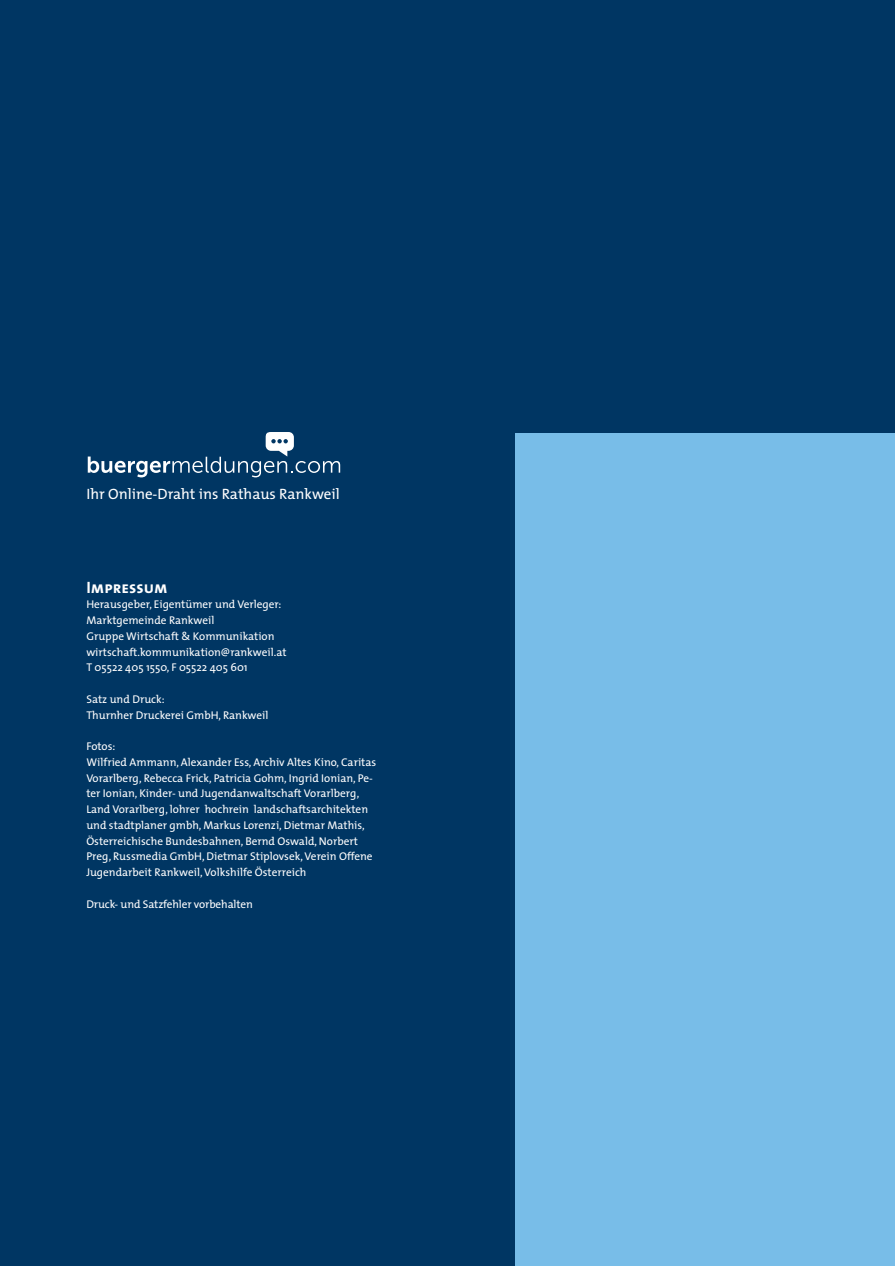
<style>
.page{position:relative;width:896px;height:1266px;background:#fff}
.page>*{position:absolute;margin:0;border:0;box-sizing:border-box;transform-origin:0 0}
.t1{font:16.5px "The Mix Bold Caps";color:#fff}
.t2{font:15px "The Mix";color:#fff}
.t3{font:11.25px/15.8px "The Mix";color:#fff}
</style>
<div class="page">
<div style="left:0;top:0;width:894px;height:1265px;background:#003663"></div>
<div style="left:515px;top:432px;width:379px;height:833px;background:#78bde8"></div>
<svg style="left:88px;top:432px;width:252px;height:45px"></svg>
<h2 class="t2" style="left:86px;top:481px;width:255px">Ihr Online-Draht ins Rathaus Rankweil</h2>
<h1 class="t1" style="left:86px;top:573px;width:83px">Impressum</h1>
<p class="t3" style="left:86px;top:596px;width:202px">Herausgeber, Eigentümer und Verleger:<br>Marktgemeinde Rankweil<br>Gruppe Wirtschaft &amp; Kommunikation wirtschaft.kommunikation@rankweil.at T 05522 405 1550, F 05522 405 601</p>
<p class="t3" style="left:86px;top:691px;width:184px">Satz und Druck:<br>Thurnher Druckerei GmbH, Rankweil</p>
<p class="t3" style="left:86px;top:738px;width:291px">Fotos:<br>Wilfried Ammann, Alexander Ess, Archiv Altes Kino, Caritas Vorarlberg, Rebecca Frick, Patricia Gohm, Ingrid Ionian, Pe&shy;ter Ionian, Kinder- und Jugendanwaltschaft Vorarlberg, Land Vorarlberg, lohrer hochrein landschaftsarchitekten und stadtplaner gmbh, Markus Lorenzi, Dietmar Mathis, Österreichische Bundesbahnen, Bernd Oswald, Norbert Preg, Russmedia GmbH, Dietmar Stiplovsek, Verein Offene Jugendarbeit Rankweil, Volkshilfe Österreich</p>
<p class="t3" style="left:86px;top:895px;width:168px">Druck- und Satzfehler vorbehalten</p>
</div>
